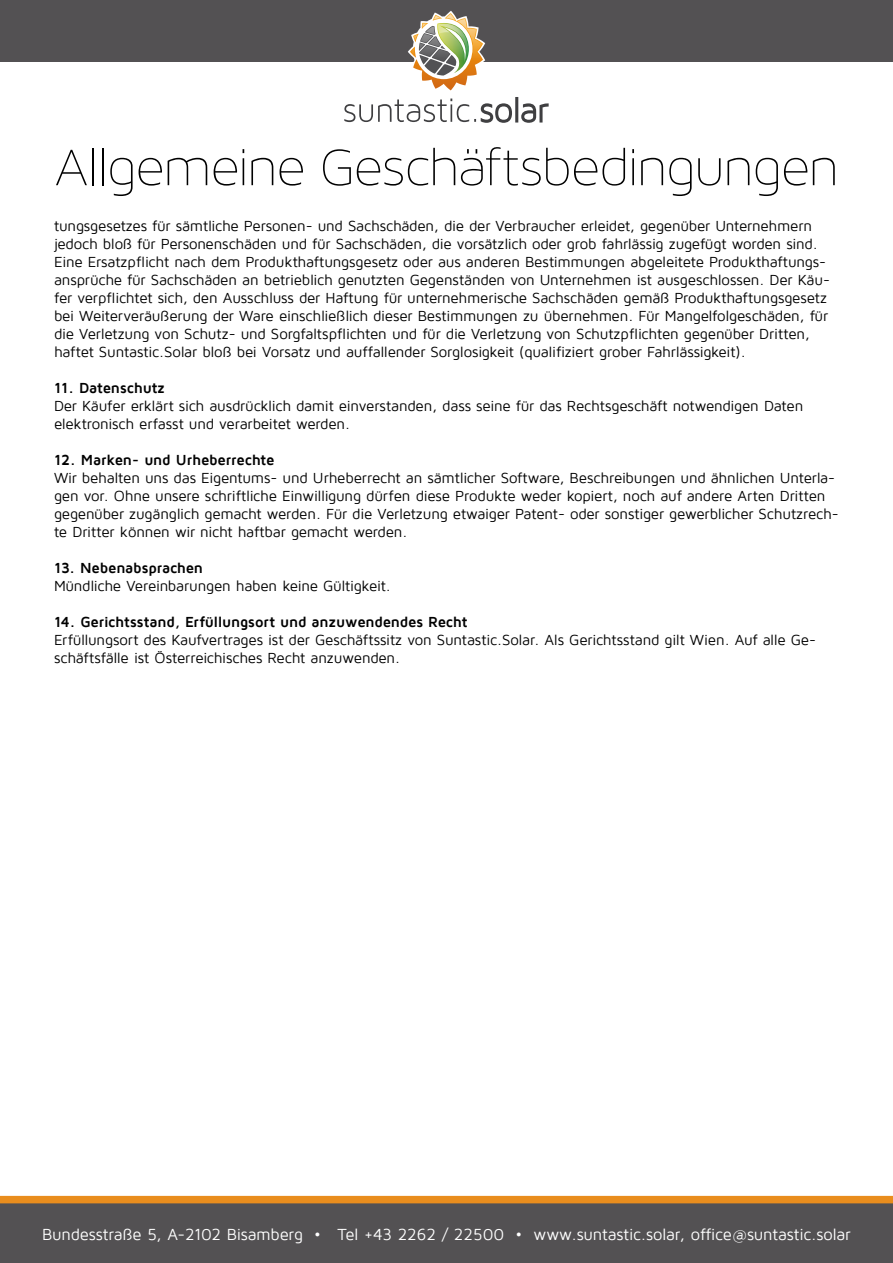
<style>
.page{position:relative;width:893px;height:1263px;background:#fff}
.page>*{position:absolute;margin:0;border:0;box-sizing:border-box;transform-origin:0 0}
.t1{font:57px "Maven Pro Light 200";letter-spacing:-.02em;color:#000}
.t2{font:16.5px "Maven Pro";letter-spacing:-.015em;color:#fff}
.t3{font:15px/18px "Maven Pro";letter-spacing:-.015em;color:#000}
.t4{font:700 15px "Maven Pro";letter-spacing:-.01em;color:#000}
</style>
<div class="page">
<svg style="left:0;top:1196px;width:893px;height:67px;background:#63574d"></svg>
<div style="left:0;top:0;width:893px;height:62px;background:#535153"></div>
<svg style="left:344px;top:11px;width:205px;height:112px"></svg>
<h1 class="t1" style="left:54px;top:137px;width:786px">Allgemeine Geschäftsbedingungen</h1>
<p class="t3" style="left:54px;top:217px;width:778px">tungsgesetzes für sämtliche Personen- und Sachschäden, die der Verbraucher erleidet, gegenüber Unternehmern jedoch bloß für Personenschäden und für Sachschäden, die vorsätzlich oder grob fahrlässig zugefügt worden sind.<br>Eine Ersatzpflicht nach dem Produkthaftungsgesetz oder aus anderen Bestimmungen abgeleitete Produkthaftungs&shy;ansprüche für Sachschäden an betrieblich genutzten Gegenständen von Unternehmen ist ausgeschlossen. Der Käu&shy;fer verpflichtet sich, den Ausschluss der Haftung für unternehmerische Sachschäden gemäß Produkthaftungsgesetz bei Weiterveräußerung der Ware einschließlich dieser Bestimmungen zu übernehmen. Für Mangelfolgeschäden, für die Verletzung von Schutz- und Sorgfaltspflichten und für die Verletzung von Schutzpflichten gegenüber Dritten, haftet Suntastic.Solar bloß bei Vorsatz und auffallender Sorglosigkeit (qualifiziert grober Fahrlässigkeit).</p>
<p class="t4" style="left:54px;top:380px;width:112px">11. Datenschutz</p>
<p class="t3" style="left:54px;top:397px;width:751px">Der Käufer erklärt sich ausdrücklich damit einverstanden, dass seine für das Rechtsgeschäft notwendigen Daten elektronisch erfasst und verarbeitet werden.</p>
<p class="t4" style="left:54px;top:452px;width:222px">12. Marken- und Urheberrechte</p>
<p class="t3" style="left:54px;top:469px;width:786px">Wir behalten uns das Eigentums- und Urheberrecht an sämtlicher Software, Beschreibungen und ähnlichen Unterla&shy;gen vor. Ohne unsere schriftliche Einwilligung dürfen diese Produkte weder kopiert, noch auf andere Arten Dritten gegenüber zugänglich gemacht werden. Für die Verletzung etwaiger Patent- oder sonstiger gewerblicher Schutzrech&shy;te Dritter können wir nicht haftbar gemacht werden.</p>
<p class="t4" style="left:54px;top:560px;width:151px">13. Nebenabsprachen</p>
<p class="t3" style="left:54px;top:577px;width:338px">Mündliche Vereinbarungen haben keine Gültigkeit.</p>
<p class="t4" style="left:54px;top:614px;width:415px">14. Gerichtsstand, Erfüllungsort und anzuwendendes Recht</p>
<p class="t3" style="left:54px;top:631px;width:764px">Erfüllungsort des Kaufvertrages ist der Geschäftssitz von Suntastic.Solar. Als Gerichtsstand gilt Wien. Auf alle Ge&shy;schäftsfälle ist Österreichisches Recht anzuwenden.</p>
<p class="t2" style="left:42px;top:1225px;width:810px">Bundesstraße 5, A-2102 Bisamberg • Tel +43 2262 / 22500 • www.suntastic.solar, office@suntastic.solar</p>
</div>
